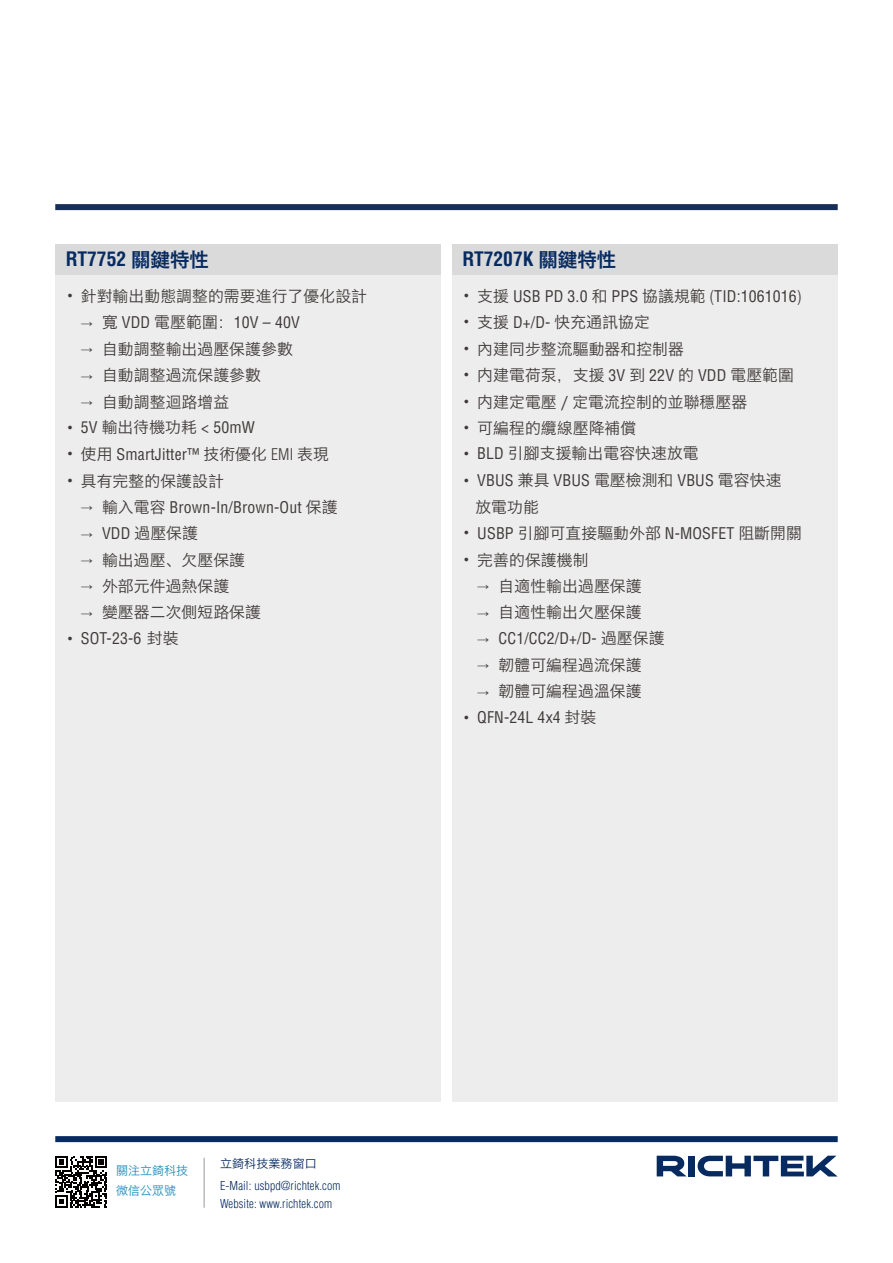
<style>
.page{position:relative;width:893px;height:1263px;background:#fff}
.page>*{position:absolute;margin:0;border:0;box-sizing:border-box;transform-origin:0 0}
.t1{font:700 condensed 19.5px "Helvetica LT Std";color:#072b61}
.t2{font:15.75px "Hiragino Sans GB W3";letter-spacing:.01em;color:#3e3a39}
.t3{font:condensed 15.75px "Helvetica LT Std";letter-spacing:.01em;color:#3e3a39}
.t4{font:300 condensed 12px/18px "Helvetica LT Std";letter-spacing:.01em;color:#072b61}
.t5{font:12px/19.5px "Hiragino Sans GB W3";color:#218dbd}
.t6{font:12px "Hiragino Sans GB W3";letter-spacing:.01em;color:#072b61}
.s1{font-family:"Hiragino Sans GB W6";font-weight:400;font-stretch:normal}
.s2{font-family:"Helvetica LT Std";font-stretch:condensed;font-size:12px}
.s3{font-family:"Arial";font-stretch:normal;font-size:12px}
.s4{font-family:"Hiragino Sans GB W3";font-stretch:normal}
.s5{font-family:"Arial";font-size:12px}
.s6{font-size:12px}
.s7{font-weight:300}
.s8{font-family:"Helvetica LT Std";font-stretch:condensed}
</style>
<div class="page">
<div style="left:55px;top:204px;width:783px;height:6px;background:#172e57"></div>
<svg style="left:55px;top:1156px;width:52px;height:52px"></svg>
<div style="left:55px;top:1136px;width:783px;height:6px;background:#072b61"></div>
<div style="left:689px;top:1156px;width:6px;height:20px;background:#072b61"></div>
<svg style="left:657px;top:1156px;width:29px;height:20px"></svg>
<svg style="left:698px;top:1156px;width:139px;height:20px"></svg>
<hr style="left:204px;top:1158px;width:1px;height:50px;background:#9a9899">
<div style="left:55px;top:244px;width:386px;height:31px;background:#dadadb"></div>
<div style="left:55px;top:275px;width:386px;height:827px;background:#eeeded"></div>
<div style="left:452px;top:244px;width:386px;height:31px;background:#dadadb"></div>
<div style="left:452px;top:275px;width:386px;height:827px;background:#eeeded"></div>
<p class="t1" style="left:66px;top:247px;width:145px">RT7752 <span class="s1">關鍵特性</span></p>
<p class="t2" style="left:68px;top:286px;width:300px"><span class="s2">•</span> 針對輸出動態調整的需要進行了優化設計</p>
<p class="t3" style="left:81px;top:313px;width:221px"><span class="s3">→</span> <span class="s4">寬</span> VDD <span class="s4">電壓範圍：</span>10V – 40V</p>
<p class="t2" style="left:81px;top:339px;width:213px"><span class="s5">→</span> 自動調整輸出過壓保護參數</p>
<p class="t2" style="left:81px;top:365px;width:182px"><span class="s5">→</span> 自動調整過流保護參數</p>
<p class="t2" style="left:81px;top:392px;width:150px"><span class="s5">→</span> 自動調整迴路增益</p>
<p class="t3" style="left:68px;top:417px;width:188px"><span class="s6">•</span> 5V <span class="s4">輸出待機功耗</span> &lt; 50mW</p>
<p class="t3" style="left:68px;top:445px;width:262px"><span class="s6">•</span> <span class="s4">使用</span> SmartJitter™ <span class="s4">技術優化</span> <span class="s7">EMI</span> <span class="s4">表現</span></p>
<p class="t2" style="left:68px;top:471px;width:157px"><span class="s2">•</span> 具有完整的保護設計</p>
<p class="t3" style="left:81px;top:497px;width:258px"><span class="s3">→</span> <span class="s4">輸入電容</span> Brown-In/Brown-Out <span class="s4">保護</span></p>
<p class="t2" style="left:81px;top:523px;width:119px"><span class="s5">→</span> <span class="s8">VDD</span> 過壓保護</p>
<p class="t2" style="left:81px;top:550px;width:166px"><span class="s5">→</span> 輸出過壓、欠壓保護</p>
<p class="t2" style="left:81px;top:576px;width:150px"><span class="s5">→</span> 外部元件過熱保護</p>
<p class="t2" style="left:81px;top:603px;width:182px"><span class="s5">→</span> 變壓器二次側短路保護</p>
<p class="t3" style="left:68px;top:628px;width:112px"><span class="s6">•</span> SOT-23-6 <span class="s4">封裝</span></p>
<p class="t1" style="left:462px;top:247px;width:156px">RT7207K <span class="s1">關鍵特性</span></p>
<p class="t3" style="left:465px;top:287px;width:338px"><span class="s6">•</span> <span class="s4">支援</span> USB PD 3.0 <span class="s4">和</span> PPS <span class="s4">協議規範</span> <span class="s7">(</span>TID:1061016<span class="s7">)</span></p>
<p class="t2" style="left:465px;top:313px;width:187px"><span class="s2">•</span> 支援 <span class="s8">D+/D-</span> 快充通訊協定</p>
<p class="t2" style="left:465px;top:339px;width:221px"><span class="s2">•</span> 內建同步整流驅動器和控制器</p>
<p class="t2" style="left:465px;top:365px;width:331px"><span class="s2">•</span> 内建電荷泵，支援 <span class="s8">3V</span> 到 <span class="s8">22V</span> 的 <span class="s8">VDD</span> 電壓範圍</p>
<p class="t2" style="left:465px;top:392px;width:284px"><span class="s2">•</span> 内建定電壓 / 定電流控制的並聯穩壓器</p>
<p class="t2" style="left:465px;top:418px;width:173px"><span class="s2">•</span> 可編程的纜線壓降補償</p>
<p class="t2" style="left:465px;top:444px;width:236px"><span class="s2">•</span> <span class="s8">BLD</span> 引腳支援輸出電容快速放電</p>
<p class="t3" style="left:465px;top:470px;width:318px"><span class="s6">•</span> VBUS <span class="s4">兼具</span> VBUS <span class="s4">電壓檢測和</span> VBUS <span class="s4">電容快速</span></p>
<p class="t2" style="left:475px;top:497px;width:65px">放電功能</p>
<p class="t2" style="left:465px;top:523px;width:339px"><span class="s2">•</span> <span class="s8">USBP</span> 引腳可直接驅動外部 <span class="s8">N-MOSFET</span> 阻斷開關</p>
<p class="t2" style="left:465px;top:550px;width:125px"><span class="s2">•</span> 完善的保護機制</p>
<p class="t2" style="left:477px;top:576px;width:166px"><span class="s5">→</span> 自適性輸出過壓保護</p>
<p class="t2" style="left:477px;top:603px;width:166px"><span class="s5">→</span> 自適性輸出欠壓保護</p>
<p class="t3" style="left:477px;top:628px;width:189px"><span class="s3">→</span> CC1/CC2/D+/D- <span class="s4">過壓保護</span></p>
<p class="t2" style="left:477px;top:655px;width:166px"><span class="s5">→</span> 韌體可編程過流保護</p>
<p class="t2" style="left:477px;top:682px;width:166px"><span class="s5">→</span> 韌體可編程過溫保護</p>
<p class="t3" style="left:465px;top:707px;width:133px"><span class="s6">•</span> QFN-24L 4x4 <span class="s4">封裝</span></p>
<p class="t5" style="left:116px;top:1160px;width:73px">關注立錡科技微信公眾號</p>
<p class="t6" style="left:220px;top:1156px;width:98px">立錡科技業務窗口</p>
<p class="t4" style="left:220px;top:1176px;width:122px">E-Mail: usbpd@richtek.com<br>Website: www.richtek.com</p>
</div>
